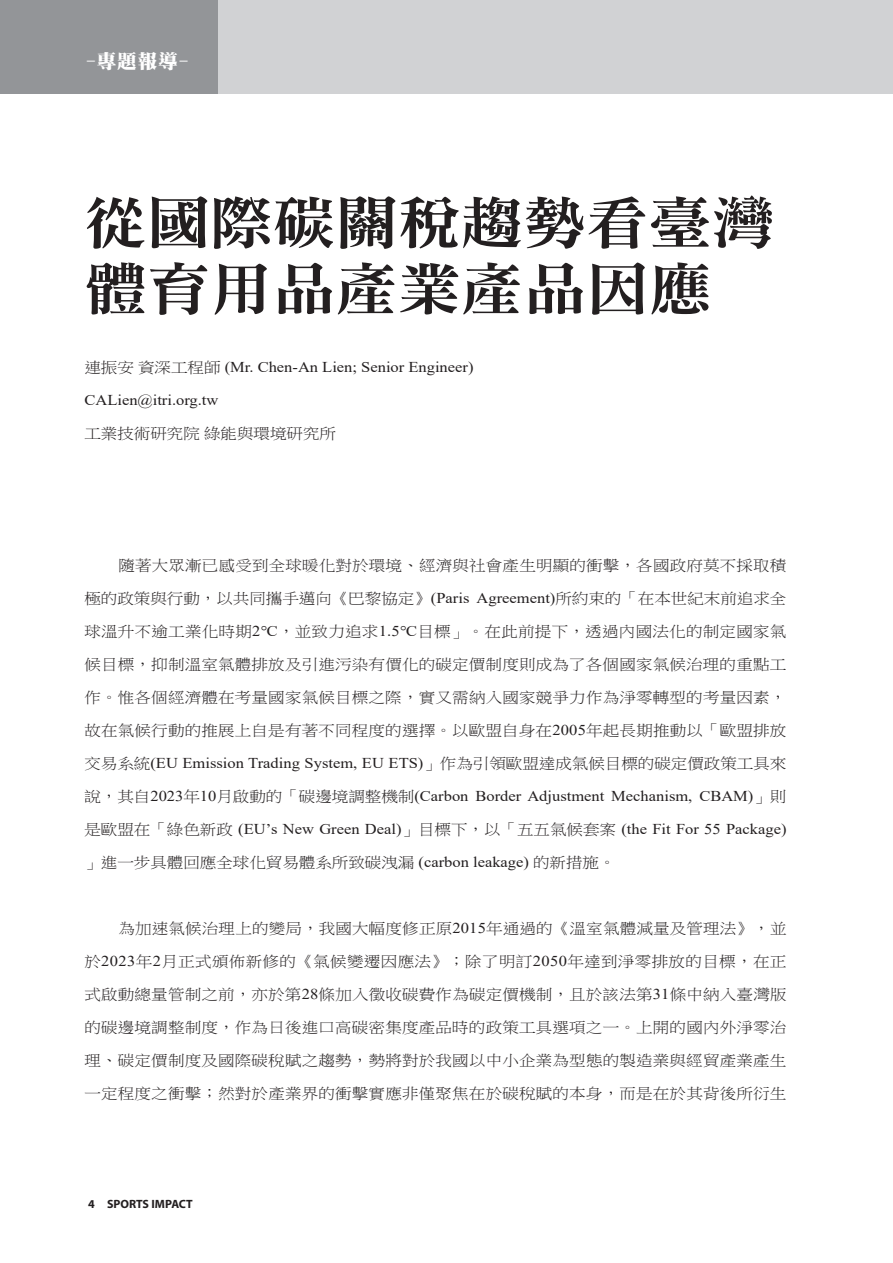
<style>
.page{position:relative;width:893px;height:1263px;background:#fff}
.page>*{position:absolute;margin:0;border:0;box-sizing:border-box;transform-origin:0 0}
.t1{font:57px/66px "DFN Ming W9 WIN BF";color:#231f20;scale:1.1 1}
.t2{font:19.5px "DF Ming W12 WIN BF";color:#fff}
.t3{font:15px "Ming Li U";letter-spacing:.015em;color:#231f20;scale:1.1 1}
.t4{font:15px "Times New Roman";color:#231f20;scale:1.1 1}
.t5{font:700 12px "Myriad Pro";color:#231f20}
.s1{font-family:"DF Hei Lt HK BF"}
.s2{font-family:"Ming Li U"}
.s3{font-family:"P Ming Li U"}
.s4{font-family:"Times New Roman"}
</style>
<div class="page">
<div style="left:0;top:0;width:227px;height:94px;background:#939598"></div>
<div style="left:219px;top:0;width:674px;height:94px;background:#d1d2d4"></div>
<h2 class="t2" style="left:86px;top:52px;width:104px"><span class="s1">-</span>專題報導<span class="s1">-</span></h2>
<h1 class="t1" style="left:84px;top:190px;width:628px">從國際碳關稅趨勢看臺灣體育用品產業產品因應</h1>
<p class="t4" style="left:84px;top:356px;width:355px"><span class="s2">連振安資深工程師</span> (Mr. Chen-An Lien; Senior Engineer)</p>
<p class="t4" style="left:84px;top:389px;width:123px">CALien@itri.org.tw</p>
<p class="t3" style="left:84px;top:426px;width:230px">工業技術研究院綠能與環境研究所</p>
<p class="t3" style="left:118px;top:558px;width:609px">隨著大眾漸已感受到全球暖化對於環境<span class="s3">、</span>經濟與社會產生明顯的衝擊<span class="s3">，</span>各國政府莫不採取積</p>
<p class="t3" style="left:84px;top:591px;width:640px">極的政策與行動<span class="s3">，</span>以共同攜手邁向<span class="s3">《</span>巴黎協定<span class="s3">》</span><span class="s4">(Paris Agreement)</span>所約束的<span class="s3">「</span>在本世紀末前追求全</p>
<p class="t3" style="left:84px;top:624px;width:640px">球溫升不逾工業化時期<span class="s4">2℃</span><span class="s3">，</span>並致力追求<span class="s4">1.5℃</span>目標<span class="s3">」。</span>在此前提下<span class="s3">，</span>透過內國法化的制定國家氣</p>
<p class="t3" style="left:84px;top:657px;width:640px">候目標<span class="s3">，</span>抑制溫室氣體排放及引進污染有價化的碳定價制度則成為了各個國家氣候治理的重點工</p>
<p class="t3" style="left:84px;top:690px;width:640px">作<span class="s3">。</span>惟各個經濟體在考量國家氣候目標之際<span class="s3">，</span>實又需納入國家競爭力作為淨零轉型的考量因素<span class="s3">，</span></p>
<p class="t3" style="left:84px;top:723px;width:640px">故在氣候行動的推展上自是有著不同程度的選擇<span class="s3">。</span>以歐盟自身在<span class="s4">2005</span>年起長期推動以<span class="s3">「</span>歐盟排放</p>
<p class="t4" style="left:84px;top:752px;width:640px"><span class="s2">交易系統</span>(EU Emission Trading System, EU ETS)<span class="s3">」</span><span class="s2">作為引領歐盟達成氣候目標的碳定價政策工具來</span></p>
<p class="t4" style="left:84px;top:785px;width:640px"><span class="s2">說</span><span class="s3">，</span><span class="s2">其自</span>2023<span class="s2">年</span>10<span class="s2">月啟動的</span><span class="s3">「</span><span class="s2">碳邊境調整機制</span>(Carbon Border Adjustment Mechanism, CBAM)<span class="s3">」</span><span class="s2">則</span></p>
<p class="t4" style="left:84px;top:818px;width:640px"><span class="s2">是歐盟在</span><span class="s3">「</span><span class="s2">綠色新政</span> (EU’s New Green Deal)<span class="s3">」</span><span class="s2">目標下</span><span class="s3">，</span><span class="s2">以</span><span class="s3">「</span><span class="s2">五五氣候套案</span> (the Fit For 55 Package)</p>
<p class="t3" style="left:84px;top:855px;width:484px"><span class="s3">」</span>進一步具體回應全球化貿易體系所致碳洩漏 <span class="s4">(carbon leakage)</span> 的新措施<span class="s3">。</span></p>
<p class="t3" style="left:118px;top:921px;width:609px">為加速氣候治理上的變局<span class="s3">，</span>我國大幅度修正原<span class="s4">2015</span>年通過的<span class="s3">《</span>溫室氣體減量及管理法<span class="s3">》，</span>並</p>
<p class="t3" style="left:84px;top:954px;width:640px">於<span class="s4">2023</span>年<span class="s4">2</span>月正式頒佈新修的<span class="s3">《</span>氣候變遷因應法<span class="s3">》；</span>除了明訂<span class="s4">2050</span>年達到淨零排放的目標<span class="s3">，</span>在正</p>
<p class="t3" style="left:84px;top:987px;width:640px">式啟動總量管制之前<span class="s3">，</span>亦於第<span class="s4">28</span>條加入徵收碳費作為碳定價機制<span class="s3">，</span>且於該法第<span class="s4">31</span>條中納入臺灣版</p>
<p class="t3" style="left:84px;top:1020px;width:640px">的碳邊境調整制度<span class="s3">，</span>作為日後進口高碳密集度產品時的政策工具選項之一<span class="s3">。</span>上開的國內外淨零治</p>
<p class="t3" style="left:84px;top:1053px;width:640px">理<span class="s3">、</span>碳定價制度及國際碳稅賦之趨勢<span class="s3">，</span>勢將對於我國以中小企業為型態的製造業與經貿產業產生</p>
<p class="t3" style="left:84px;top:1086px;width:640px">一定程度之衝擊<span class="s3">；</span>然對於產業界的衝擊實應非僅聚焦在於碳稅賦的本身<span class="s3">，</span>而是在於其背後所衍生</p>
<p class="t5" style="left:88px;top:1196px;width:106px">4 SPORTS IMPACT</p>
</div>
